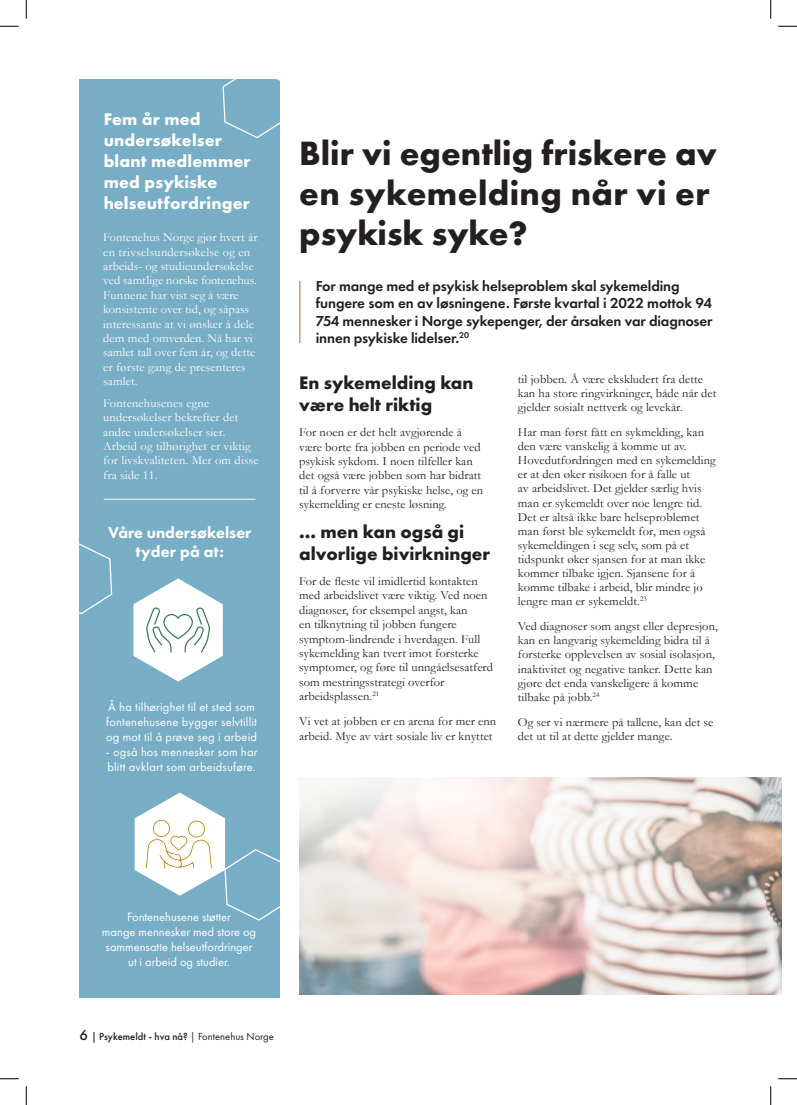
<style>
.page{position:relative;width:797px;height:1105px;background:#fff}
.page>*{position:absolute;margin:0;border:0;box-sizing:border-box;transform-origin:0 0}
.t1{font:700 35px/40px "Futura PT";color:#231f20}
.t2{font:700 18.75px/22.5px "Futura PT";color:#231f20}
.t3{font:700 17.5px/21px "Futura PT";letter-spacing:.01em;color:#fff}
.t4{font:800 16.25px/19.5px "Futura PT";color:#fff;text-align:center}
.t5{font:600 15px/17.5px "Futura PT";letter-spacing:-.01em;color:#231f20}
.t6{font:12.5px/14.1px "Garamond";letter-spacing:.005em;color:#231f20}
.t7{font:12.5px/14.4px "Garamond";letter-spacing:.01em;color:#fff}
.t8{font:12.5px/15px "Futura PT";letter-spacing:.015em;color:#fff}
.t9{font:500 10.62px "Futura PT";color:#231f20}
.s1{font-size:15px}
.s2{font-weight:400}
</style>
<div class="page">
<div style="left:79px;top:79px;width:201px;height:919px;background:#78adc6"></div>
<svg style="left:133px;top:578px;width:90px;height:104px"></svg>
<hr style="left:299px;top:281px;width:1px;height:62px;background:#ed7135">
<hr style="left:104px;top:499px;width:151px;height:1px;background:#e9e9e9">
<svg style="left:222px;top:79px;width:58px;height:59px"></svg>
<svg style="left:79px;top:543px;width:34px;height:72px"></svg>
<svg style="left:135px;top:792px;width:145px;height:129px"></svg>
<img style="left:299px;top:777px;width:482px;height:217px">
<svg style="left:0;top:25px;width:19px;height:2px"></svg>
<svg style="left:778px;top:25px;width:19px;height:2px"></svg>
<svg style="left:0;top:1078px;width:19px;height:1px"></svg>
<svg style="left:778px;top:1078px;width:19px;height:1px"></svg>
<svg style="left:25px;top:0;width:2px;height:19px"></svg>
<svg style="left:25px;top:1086px;width:2px;height:19px"></svg>
<svg style="left:770px;top:0;width:1px;height:19px"></svg>
<svg style="left:770px;top:1086px;width:1px;height:19px"></svg>
<p class="t3" style="left:104px;top:108px;width:148px">Fem år med undersøkelser blant medlemmer med psykiske helseutfordringer</p>
<p class="t7" style="left:103px;top:230px;width:156px">Fontenehus Norge gjør hvert år</p>
<p class="t7" style="left:103px;top:244px;width:155px">en trivselsundersøkelse og en arbeids- og studieundersøkelse ved samtlige norske fontenehus.<br>Funnene har vist seg å være konsistente over tid, og såpass interessante at vi ønsker å dele dem med omverden. Nå har vi samlet tall over fem år, og dette er første gang de presenteres samlet.</p>
<p class="t7" style="left:103px;top:395px;width:157px">Fontenehusenes egne undersøkelser bekrefter det andre undersøkelser sier.<br>Arbeid og tilhørighet er viktig for livskvaliteten. Mer om disse fra side 11.</p>
<p class="t4" style="left:108px;top:522px;width:145px">Våre undersøkelser tyder på at:</p>
<p class="t8" style="left:106px;top:699px;width:152px">Å ha tilhørighet til et sted som fontenehusene bygger selvtillit og mot til å prøve seg i arbeid</p>
<p class="t8" style="left:106px;top:744px;width:153px">- også hos mennesker som har blitt avklart som arbeidsuføre.</p>
<p class="t1" style="left:299px;top:132px;width:419px">Blir vi egentlig friskere av en sykemelding når vi er</p>
<p class="t1" style="left:299px;top:212px;width:230px">psykisk syke?</p>
<p class="t5" style="left:316px;top:277px;width:398px">For mange med et psykisk helseproblem skal sykemelding fungere som en av løsningene. Første kvartal i 2022 mottok 94<br>754 mennesker i Norge sykepenger, der årsaken var diagnoser innen psykiske lidelser.<sup>20</sup></p>
<p class="t2" style="left:299px;top:371px;width:176px">En sykemelding kan være helt riktig</p>
<p class="t6" style="left:299px;top:425px;width:186px">For noen er det helt avgjørende å være borte fra jobben en periode ved psykisk sykdom. I noen tilfeller kan det også være jobben som har bidratt til å forverre vår psykiske helse, og en sykemelding er eneste løsning.</p>
<p class="t2" style="left:299px;top:520px;width:192px">... men kan også gi alvorlige bivirkninger</p>
<p class="t6" style="left:299px;top:574px;width:195px">For de fleste vil imidlertid kontakten med arbeidslivet være viktig. Ved noen diagnoser, for eksempel angst, kan<br>en tilknytning til jobben fungere symptom-lindrende i hverdagen. Full sykemelding kan tvert imot forsterke symptomer, og føre til unngåelsesatferd som mestringsstrategi overfor arbeidsplassen.<sup>21</sup></p>
<p class="t6" style="left:299px;top:714px;width:199px">Vi vet at jobben er en arena for mer enn arbeid. Mye av vårt sosiale liv er knyttet</p>
<p class="t6" style="left:518px;top:371px;width:200px">til jobben. Å være ekskludert fra dette kan ha store ringvirkninger, både når det gjelder sosialt nettverk og levekår.</p>
<p class="t6" style="left:518px;top:425px;width:199px">Har man først fått en sykmelding, kan den være vanskelig å komme ut av.<br>Hovedutfordringen med en sykemelding er at den øker risikoen for å falle ut<br>av arbeidslivet. Det gjelder særlig hvis man er sykemeldt over noe lengre tid.<br>Det er altså ikke bare helseproblemet man først ble sykemeldt for, men også sykemeldingen i seg selv, som på et tidspunkt øker sjansen for at man ikke kommer tilbake igjen. Sjansene for å komme tilbake i arbeid, blir mindre jo lengre man er sykemeldt.<sup>23</sup></p>
<p class="t6" style="left:518px;top:619px;width:201px">Ved diagnoser som angst eller depresjon, kan en langvarig sykemelding bidra til å forsterke opplevelsen av sosial isolasjon, inaktivitet og negative tanker. Dette kan gjøre det enda vanskeligere å komme tilbake på jobb.<sup>24</sup></p>
<p class="t6" style="left:518px;top:714px;width:197px">Og ser vi nærmere på tallene, kan det se det ut til at dette gjelder mange.</p>
<p class="t8" style="left:102px;top:909px;width:156px;text-align:center">Fontenehusene støtter<br>mange mennesker med store og sammensatte helseutfordringer ut i arbeid og studier.</p>
<p class="t9" style="left:79px;top:1030px;width:196px"><span class="s1">6</span> | Psykemeldt - hva nå? <span class="s2">| Fontenehus Norge</span></p>
</div>
